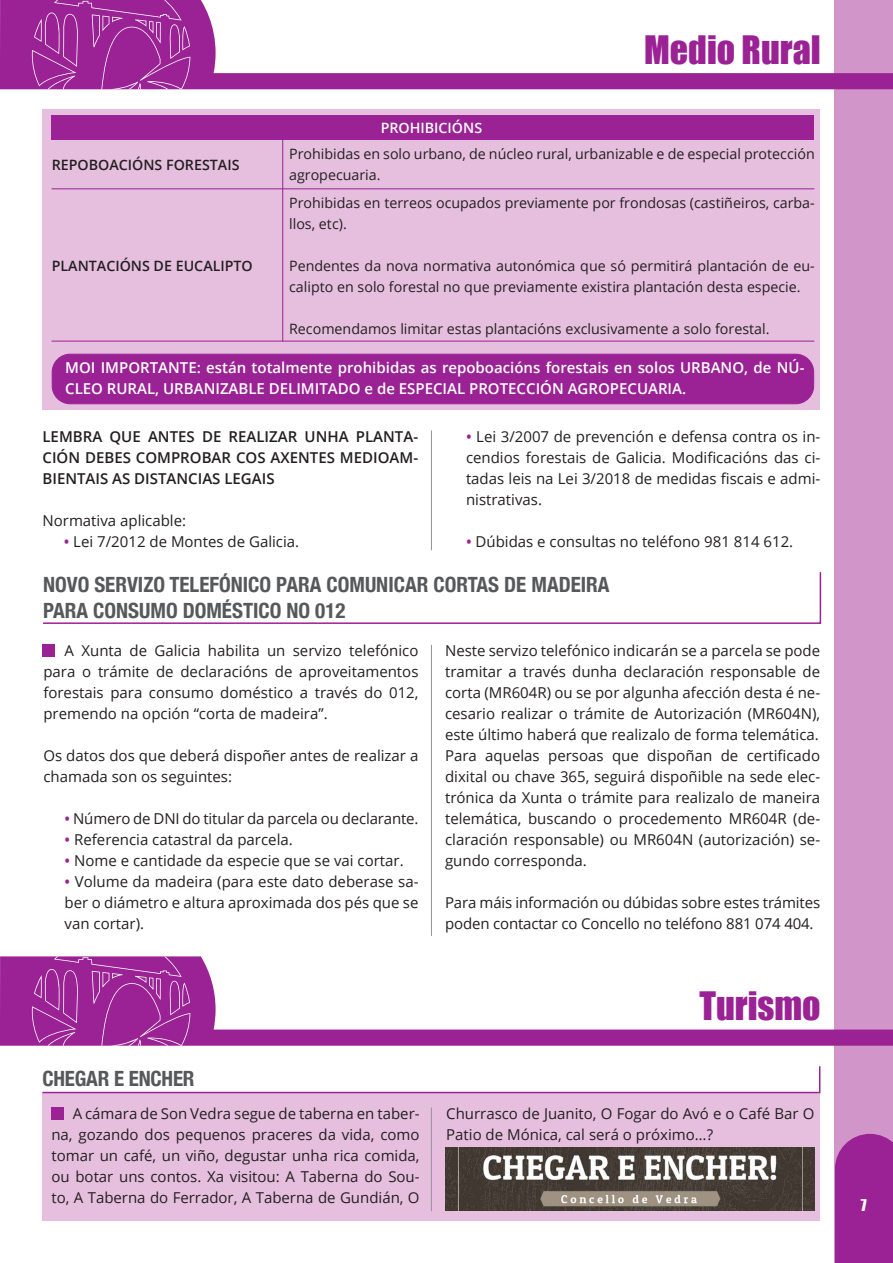
<style>
.page{position:relative;width:893px;height:1263px;background:#fff}
.page>*{position:absolute;margin:0;border:0;box-sizing:border-box;transform-origin:0 0}
.Encabezado_1{font:36px "Impact";color:#9b2295}
.Titulares_Noticias{font:700 condensed 21px "Helvetica Neue";color:#57585a}
.Texto{font:15px/21px "Open Sans";color:#231f20;text-align:justify}
.Texto-2{font:600 15px/21px "Open Sans";color:#fff}
.Texto-3{font:600 15px/21px "Open Sans";color:#231f20;text-align:justify}
.Numeración{font:15px "Impact";color:#fff}
.Texto-4{font:14.25px/21px "Open Sans";color:#231f20}
.Texto-5{font:600 14.25px "Open Sans";color:#231f20}
.Texto-6{font:600 14.25px "Open Sans";color:#fff}
.s1{font-weight:600;color:#9b2295}
</style>
<div class="page">
<div style="left:43px;top:110px;width:777px;height:300px;background:#e6bfdf"></div>
<div style="left:52px;top:354px;width:762px;height:50px;background:#9b2295;border-radius:18px"></div>
<div style="left:52px;top:354px;width:762px;height:50px;border:1px solid #9b2295;border-radius:18px"></div>
<div style="left:835px;top:0;width:58px;height:1263px;background:#d295ca"></div>
<div style="left:835px;top:1134px;width:58px;height:129px;background:#9b2295"></div>
<svg style="left:0;top:0;width:893px;height:89px"></svg>
<svg style="left:32px;top:0;width:158px;height:89px"></svg>
<svg style="left:0;top:956px;width:893px;height:90px"></svg>
<svg style="left:32px;top:956px;width:158px;height:90px"></svg>
<div style="left:52px;top:115px;width:762px;height:24px;background:#9b2295"></div>
<hr style="left:52px;top:188px;width:762px;height:1px;background:#9b2295">
<hr style="left:52px;top:341px;width:762px;height:1px;background:#9b2295">
<hr style="left:282px;top:128px;width:1px;height:213px;background:#9b2295">
<hr style="left:431px;top:430px;width:1px;height:120px;background:#939598">
<div style="left:43px;top:645px;width:12px;height:12px;background:#9b2295"></div>
<svg style="left:43px;top:572px;width:779px;height:52px"></svg>
<hr style="left:431px;top:645px;width:1px;height:291px;background:#939598">
<div style="left:43px;top:1092px;width:777px;height:128px;background:#e6bfdf"></div>
<svg style="left:42px;top:1066px;width:779px;height:28px"></svg>
<hr style="left:431px;top:1107px;width:1px;height:104px;background:#939598">
<div style="left:51px;top:1107px;width:13px;height:13px;background:#9b2295"></div>
<img style="left:445px;top:1148px;width:369px;height:62px">
<p class="Texto-6" style="left:381px;top:119px;width:103px">PROHIBICIÓNS</p>
<p class="Encabezado_1" style="left:644px;top:22px;width:178px">Medio Rural</p>
<p class="Texto-5" style="left:52px;top:155px;width:189px">REPOBOACIÓNS FORESTAIS</p>
<p class="Texto-4" style="left:289px;top:143px;width:527px">Prohibidas en solo urbano, de núcleo rural, urbanizable e de especial protección agropecuaria.</p>
<p class="Texto-4" style="left:289px;top:192px;width:527px">Prohibidas en terreos ocupados previamente por frondosas (castiñeiros, carba&shy;llos, etc).</p>
<p class="Texto-4" style="left:289px;top:255px;width:527px">Pendentes da nova normativa autonómica que só permitirá plantación de eu&shy;calipto en solo forestal no que previamente existira plantación desta especie.</p>
<p class="Texto-4" style="left:289px;top:318px;width:482px">Recomendamos limitar estas plantacións exclusivamente a solo forestal.</p>
<p class="Texto-2" style="left:65px;top:356px;width:741px">MOI IMPORTANTE: están totalmente prohibidas as repoboacións forestais en solos URBANO, de NÚ-<br>CLEO RURAL, URBANIZABLE DELIMITADO e de ESPECIAL PROTECCIÓN AGROPECUARIA.</p>
<p class="Texto-3" style="left:43px;top:426px;width:377px">LEMBRA QUE ANTES DE REALIZAR UNHA PLANTA-CIÓN DEBES COMPROBAR COS AXENTES MEDIOAM-BIENTAIS AS DISTANCIAS LEGAIS</p>
<p class="Texto" style="left:43px;top:510px;width:145px">Normativa aplicable:</p>
<p class="Texto" style="left:64px;top:531px;width:237px"><span class="s1">•</span> Lei 7/2012 de Montes de Galicia.</p>
<p class="Texto-5" style="left:52px;top:256px;width:203px">PLANTACIÓNS DE EUCALIPTO</p>
<p class="Texto" style="left:466px;top:426px;width:356px"><span class="s1">•</span> Lei 3/2007 de prevención e defensa contra os in&shy;cendios forestais de Galicia. Modificacións das ci&shy;tadas leis na Lei 3/2018 de medidas fiscais e admi&shy;nistrativas.</p>
<p class="Texto" style="left:466px;top:531px;width:329px"><span class="s1">•</span> Dúbidas e consultas no teléfono 981 814 612.</p>
<p class="Titulares_Noticias" style="left:43px;top:567px;width:568px">NOVO SERVIZO TELEFÓNICO PARA COMUNICAR CORTAS DE MADEIRA</p>
<p class="Titulares_Noticias" style="left:43px;top:593px;width:304px">PARA CONSUMO DOMÉSTICO NO 012</p>
<p class="Texto" style="left:43px;top:640px;width:377px;text-indent:21px">A Xunta de Galicia habilita un servizo telefónico para o trámite de declaracións de aproveitamentos forestais para consumo doméstico a través do 012, premendo na opción “corta de madeira”.</p>
<p class="Texto" style="left:43px;top:745px;width:377px">Os datos dos que deberá dispoñer antes de realizar a chamada son os seguintes:</p>
<p class="Texto" style="left:65px;top:808px;width:355px"><span class="s1">•</span> Número de DNI do titular da parcela ou declarante.</p>
<p class="Texto" style="left:65px;top:829px;width:230px"><span class="s1">•</span> Referencia catastral da parcela.</p>
<p class="Texto" style="left:65px;top:850px;width:340px"><span class="s1">•</span> Nome e cantidade da especie que se vai cortar.</p>
<p class="Texto" style="left:65px;top:871px;width:355px"><span class="s1">•</span> Volume da madeira (para este dato deberase sa&shy;ber o diámetro e altura aproximada dos pés que se van cortar).</p>
<p class="Titulares_Noticias" style="left:42px;top:1061px;width:154px">CHEGAR E ENCHER</p>
<p class="Texto" style="left:445px;top:640px;width:377px">Neste servizo telefónico indicarán se a parcela se pode tramitar a través dunha declaración responsable de corta (MR604R) ou se por algunha afección desta é ne&shy;cesario realizar o trámite de Autorización (MR604N), este último haberá que realizalo de forma telemática.</p>
<p class="Texto" style="left:445px;top:745px;width:377px">Para aquelas persoas que dispoñan de certificado dixital ou chave 365, seguirá dispoñible na sede elec&shy;trónica da Xunta o trámite para realizalo de maneira telemática, buscando o procedemento MR604R (de&shy;claración responsable) ou MR604N (autorización) se&shy;gundo corresponda.</p>
<p class="Texto" style="left:445px;top:892px;width:377px">Para máis información ou dúbidas sobre estes trámites poden contactar co Concello no teléfono 881 074 404.</p>
<p class="Encabezado_1" style="left:699px;top:978px;width:123px">Turismo</p>
<p class="Texto" style="left:51px;top:1103px;width:370px;text-indent:21px">A cámara de Son Vedra segue de taberna en taber&shy;na, gozando dos pequenos praceres da vida, como tomar un café, un viño, degustar unha rica comida, ou botar uns contos. Xa visitou: A Taberna do Sou&shy;to, A Taberna do Ferrador, A Taberna de Gundián, O</p>
<p class="Texto" style="left:446px;top:1103px;width:370px">Churrasco de Juanito, O Fogar do Avó e o Café Bar O<br>Patio de Mónica, cal será o próximo…?</p>
<p class="Numeración" style="left:861px;top:1193px;width:7px">7</p>
</div>
